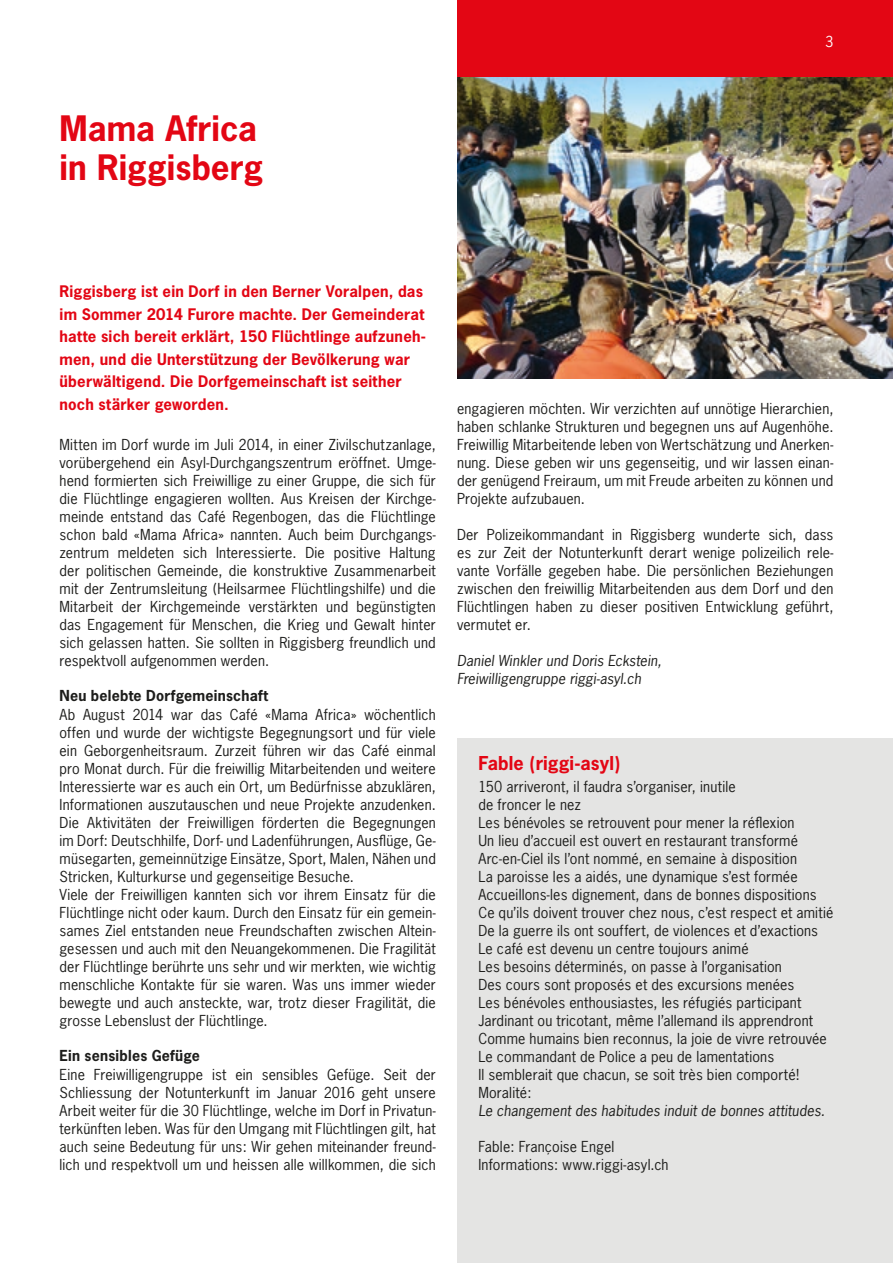
<style>
.page{position:relative;width:893px;height:1263px;background:#fff}
.page>*{position:absolute;margin:0;border:0;box-sizing:border-box;transform-origin:0 0}
.t1{font:700 33px/39px "News Gothic";color:#e30614}
.t2{font:700 18px "News Gothic";letter-spacing:.005em;color:#e30614}
.t3{font:700 15px/22.5px "News Gothic";letter-spacing:.015em;color:#e30614}
.t4{font:14.25px/18px "News Gothic";letter-spacing:.01em;color:#1d1d1b;text-align:justify}
.t5{font:italic 14.25px/18px "News Gothic";letter-spacing:.01em;color:#1d1d1b}
.t6{font:700 14.25px "News Gothic";letter-spacing:.015em;color:#1d1d1b}
.t7{font:14.25px "News Gothic";color:#fff}
</style>
<div class="page">
<div style="left:457px;top:738px;width:436px;height:525px;background:#e4e4e3"></div>
<img style="left:457px;top:77px;width:436px;height:301px">
<div style="left:457px;top:0;width:436px;height:77px;background:#e30614"></div>
<h1 class="t1" style="left:60px;top:109px;width:205px">Mama Africa in Riggisberg</h1>
<p class="t7" style="left:825px;top:32px;width:10px">3</p>
<p class="t3" style="left:60px;top:280px;width:368px">Riggisberg ist ein Dorf in den Berner Voralpen, das im Sommer 2014 Furore machte. Der Gemeinderat hatte sich bereit erklärt, 150 Flüchtlinge aufzuneh&shy;men, und die Unterstützung der Bevölkerung war überwältigend. Die Dorfgemeinschaft ist seither noch stärker geworden.</p>
<p class="t4" style="left:60px;top:436px;width:378px">Mitten im Dorf wurde im Juli 2014, in einer Zivilschutzanlage, vorübergehend ein Asyl-Durchgangszentrum eröffnet. Umge&shy;hend formierten sich Freiwillige zu einer Gruppe, die sich für die Flüchtlinge engagieren wollten. Aus Kreisen der Kirchge&shy;meinde entstand das Café Regenbogen, das die Flüchtlinge schon bald «Mama Africa» nannten. Auch beim Durchgangs&shy;zentrum meldeten sich Interessierte. Die positive Haltung der politischen Gemeinde, die konstruktive Zusammenarbeit mit der Zentrumsleitung (Heilsarmee Flüchtlingshilfe) und die Mitarbeit der Kirchgemeinde verstärkten und begünstigten das Engagement für Menschen, die Krieg und Gewalt hinter sich gelassen hatten. Sie sollten in Riggisberg freundlich und respektvoll aufgenommen werden.</p>
<p class="t6" style="left:60px;top:686px;width:210px">Neu belebte Dorfgemeinschaft</p>
<p class="t4" style="left:60px;top:705px;width:378px;text-align:left">Ab August 2014 war das Café «Mama Africa» wöchentlich offen und wurde der wichtigste Begegnungsort und für viele ein Geborgenheitsraum. Zurzeit führen wir das Café einmal pro Monat durch. Für die freiwillig Mitarbeitenden und weitere Interessierte war es auch ein Ort, um Bedürfnisse abzuklären, Informationen auszutauschen und neue Projekte anzudenken.<br>Die Aktivitäten der Freiwilligen förderten die Begegnungen im Dorf: Deutschhilfe, Dorf- und Ladenführungen, Ausflüge, Ge&shy;müsegarten, gemeinnützige Einsätze, Sport, Malen, Nähen und Stricken, Kulturkurse und gegenseitige Besuche.<br>Viele der Freiwilligen kannten sich vor ihrem Einsatz für die Flüchtlinge nicht oder kaum. Durch den Einsatz für ein gemein&shy;sames Ziel entstanden neue Freundschaften zwischen Altein&shy;gesessen und auch mit den Neuangekommenen. Die Fragilität der Flüchtlinge berührte uns sehr und wir merkten, wie wichtig menschliche Kontakte für sie waren. Was uns immer wieder bewegte und auch ansteckte, war, trotz dieser Fragilität, die grosse Lebenslust der Flüchtlinge.</p>
<p class="t6" style="left:60px;top:1046px;width:142px">Ein sensibles Gefüge</p>
<p class="t4" style="left:60px;top:1065px;width:378px">Eine Freiwilligengruppe ist ein sensibles Gefüge. Seit der Schliessung der Notunterkunft im Januar 2016 geht unsere Arbeit weiter für die 30 Flüchtlinge, welche im Dorf in Privatun&shy;terkünften leben. Was für den Umgang mit Flüchtlingen gilt, hat auch seine Bedeutung für uns: Wir gehen miteinander freund&shy;lich und respektvoll um und heissen alle willkommen, die sich</p>
<p class="t4" style="left:457px;top:399px;width:378px">engagieren möchten. Wir verzichten auf unnötige Hierarchien, haben schlanke Strukturen und begegnen uns auf Augenhöhe.<br>Freiwillig Mitarbeitende leben von Wertschätzung und Anerken&shy;nung. Diese geben wir uns gegenseitig, und wir lassen einan&shy;der genügend Freiraum, um mit Freude arbeiten zu können und Projekte aufzubauen.</p>
<p class="t4" style="left:457px;top:525px;width:378px">Der Polizeikommandant in Riggisberg wunderte sich, dass es zur Zeit der Notunterkunft derart wenige polizeilich rele&shy;vante Vorfälle gegeben habe. Die persönlichen Beziehungen zwischen den freiwillig Mitarbeitenden aus dem Dorf und den Flüchtlingen haben zu dieser positiven Entwicklung geführt, vermutet er.</p>
<p class="t5" style="left:457px;top:651px;width:206px">Daniel Winkler und Doris Eckstein,<br>Freiwilligengruppe riggi-asyl.ch</p>
<p class="t2" style="left:478px;top:751px;width:143px">Fable (riggi-asyl)</p>
<p class="t4" style="left:478px;top:778px;width:357px;text-align:left">150 arriveront, il faudra s’organiser, inutile<br>de froncer le nez<br>Les bénévoles se retrouvent pour mener la réflexion<br>Un lieu d’accueil est ouvert en restaurant transformé Arc-en-Ciel ils l’ont nommé, en semaine à disposition<br>La paroisse les a aidés, une dynamique s’est formée Accueillons-les dignement, dans de bonnes dispositions Ce qu’ils doivent trouver chez nous, c’est respect et amitié De la guerre ils ont souffert, de violences et d’exactions Le café est devenu un centre toujours animé<br>Les besoins déterminés, on passe à l’organisation<br>Des cours sont proposés et des excursions menées<br>Les bénévoles enthousiastes, les réfugiés participant Jardinant ou tricotant, même l’allemand ils apprendront Comme humains bien reconnus, la joie de vivre retrouvée Le commandant de Police a peu de lamentations<br>Il semblerait que chacun, se soit très bien comporté!<br>Moralité:</p>
<p class="t5" style="left:478px;top:1101px;width:348px">Le changement des habitudes induit de bonnes attitudes.</p>
<p class="t4" style="left:478px;top:1137px;width:192px">Fable: Françoise Engel<br>Informations: www.riggi-asyl.ch</p>
</div>
